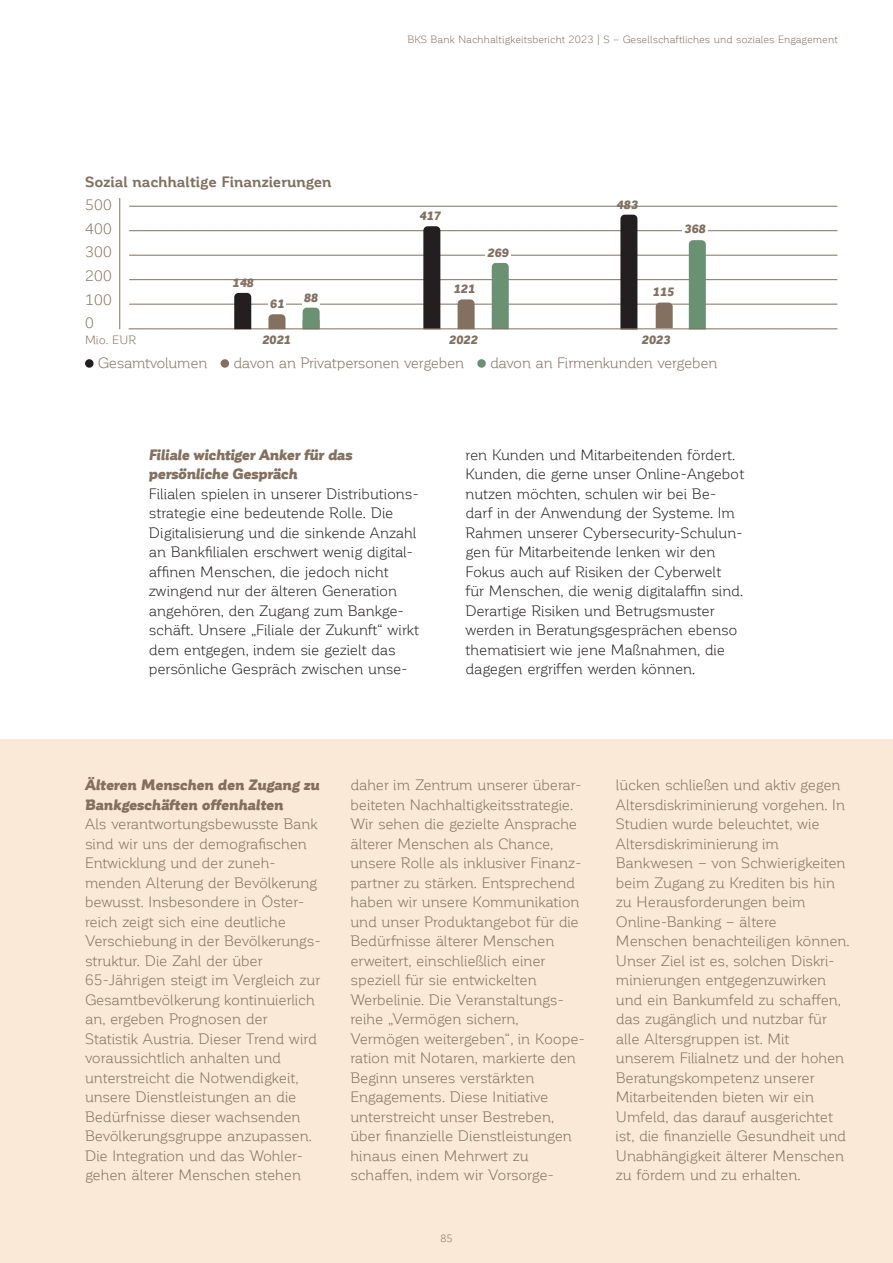
<style>
.page{position:relative;width:893px;height:1263px;background:#fff}
.page>*{position:absolute;margin:0;border:0;box-sizing:border-box;transform-origin:0 0}
.t1{font:15px/19.5px "Corporative TA Bfor BKS";letter-spacing:-.015em;color:#83705f}
.t2{font:15px/19.5px "Corporative TA Bfor BKS";letter-spacing:-.015em;color:#231f20}
.t3{font:italic 900 15px/19.5px "Corporative TA Bfor BKS";letter-spacing:-.015em;color:#83705f}
.t4{font:italic 900 15px/19.5px "Corporative TA Bfor BKS";letter-spacing:-.02em;color:#84715f}
.t5{font:700 15px "Corporative TA Bfor BKS";letter-spacing:.005em;color:#83705f}
.t6{font:italic 900 12px "Corporative TA Bfor BKS";letter-spacing:.02em;color:#83705f}
.t7{font:12px "Corporative TA Bfor BKS";letter-spacing:.025em;color:#83705f}
.t8{font:10.5px "Corporative TA Bfor BKS";letter-spacing:-.005em;color:#83705f}
.t9{font:10.5px "Myriad Pro";color:#83705f}
</style>
<div class="page">
<div style="left:0;top:740px;width:893px;height:523px;background:#f9e9d6"></div>
<hr style="left:129px;top:206px;width:708px;height:1px;background:#83705f">
<hr style="left:129px;top:230px;width:708px;height:1px;background:#83705f">
<hr style="left:129px;top:304px;width:708px;height:1px;background:#83705f">
<hr style="left:129px;top:279px;width:708px;height:1px;background:#83705f">
<hr style="left:129px;top:255px;width:708px;height:1px;background:#83705f">
<div style="left:85px;top:359px;width:9px;height:9px;background:#231f20;border-radius:50%"></div>
<div style="left:221px;top:359px;width:8px;height:9px;background:#83705f;border-radius:50%"></div>
<div style="left:477px;top:359px;width:9px;height:9px;background:#699172;border-radius:50%"></div>
<svg style="left:458px;top:299px;width:17px;height:29px"></svg>
<svg style="left:656px;top:303px;width:17px;height:25px"></svg>
<svg style="left:423px;top:226px;width:17px;height:102px;background:#292526"></svg>
<div style="left:620px;top:215px;width:17px;height:113px;background:#231f20"></div>
<svg style="left:492px;top:263px;width:17px;height:65px"></svg>
<svg style="left:689px;top:240px;width:17px;height:88px"></svg>
<div style="left:485px;top:247px;width:26px;height:16px;background:#fff"></div>
<div style="left:682px;top:223px;width:26px;height:16px;background:#fff"></div>
<div style="left:269px;top:298px;width:17px;height:14px;background:#fff"></div>
<div style="left:303px;top:292px;width:17px;height:14px;background:#fff"></div>
<svg style="left:268px;top:314px;width:17px;height:14px"></svg>
<svg style="left:303px;top:308px;width:17px;height:20px"></svg>
<hr style="left:129px;top:328px;width:708px;height:1px;background:#83705f">
<hr style="left:119px;top:198px;width:1px;height:131px;background:#83705f">
<svg style="left:234px;top:293px;width:17px;height:36px"></svg>
<p class="t5" style="left:85px;top:173px;width:248px">Sozial nachhaltige Finanzierungen</p>
<p class="t8" style="left:407px;top:33px;width:432px">BKS Bank Nachhaltigkeitsbericht 2023 | S – Gesellschaftliches und soziales Engagement</p>
<p class="t1" style="left:85px;top:193px;width:28px;line-height:23.7px;text-align:justify">500<br>400<br>300<br>200<br>100<br>0</p>
<p class="t1" style="left:98px;top:353px;width:111px">Gesamtvolumen</p>
<p class="t1" style="left:233px;top:353px;width:232px">davon an Privatpersonen vergeben</p>
<p class="t1" style="left:490px;top:353px;width:229px">davon an Firmenkunden vergeben</p>
<p class="t6" style="left:617px;top:198px;width:23px">483</p>
<p class="t6" style="left:420px;top:209px;width:23px">417</p>
<p class="t6" style="left:685px;top:222px;width:23px">368</p>
<p class="t6" style="left:487px;top:246px;width:23px">269</p>
<p class="t6" style="left:232px;top:276px;width:23px">148</p>
<p class="t6" style="left:454px;top:282px;width:23px">121</p>
<p class="t6" style="left:653px;top:285px;width:23px">115</p>
<p class="t6" style="left:304px;top:291px;width:16px">88</p>
<p class="t6" style="left:270px;top:297px;width:16px">61</p>
<p class="t6" style="left:262px;top:334px;width:30px">2021</p>
<p class="t6" style="left:449px;top:334px;width:30px">2022</p>
<p class="t6" style="left:642px;top:334px;width:30px">2023</p>
<p class="t7" style="left:85px;top:334px;width:53px">Mio. EUR</p>
<p class="t4" style="left:149px;top:445px;width:205px">Filiale wichtiger Anker für das persönliche Gespräch</p>
<p class="t2" style="left:149px;top:484px;width:272px">Filialen spielen in unserer Distributions&shy;strategie eine bedeutende Rolle. Die Digitalisierung und die sinkende Anzahl an Bankfilialen erschwert wenig digital&shy;affinen Menschen, die jedoch nicht zwingend nur der älteren Generation angehören, den Zugang zum Bankge&shy;schäft. Unsere „Filiale der Zukunft“ wirkt dem entgegen, indem sie gezielt das persönliche Gespräch zwischen unse-</p>
<p class="t2" style="left:466px;top:445px;width:280px">ren Kunden und Mitarbeitenden fördert.<br>Kunden, die gerne unser Online-Angebot nutzen möchten, schulen wir bei Be&shy;darf in der Anwendung der Systeme. Im Rahmen unserer Cybersecurity-Schulun&shy;gen für Mitarbeitende lenken wir den Fokus auch auf Risiken der Cyberwelt<br>für Menschen, die wenig digitalaffin sind.<br>Derartige Risiken und Betrugsmuster werden in Beratungsgesprächen ebenso thematisiert wie jene Maßnahmen, die dagegen ergriffen werden können.</p>
<p class="t3" style="left:85px;top:775px;width:236px">Älteren Menschen den Zugang zu<br>Bankgeschäften offenhalten</p>
<p class="t1" style="left:85px;top:814px;width:237px">Als verantwortungsbewusste Bank sind wir uns der demografischen<br>Entwicklung und der zuneh&shy;menden Alterung der Bevölkerung bewusst. Insbesondere in Öster&shy;reich zeigt sich eine deutliche<br>Verschiebung in der Bevölkerungs&shy;struktur. Die Zahl der über<br>65-Jährigen steigt im Vergleich zur<br>Gesamtbevölkerung kontinuierlich an, ergeben Prognosen der<br>Statistik Austria. Dieser Trend wird voraussichtlich anhalten und unterstreicht die Notwendigkeit, unsere Dienstleistungen an die<br>Bedürfnisse dieser wachsenden<br>Bevölkerungsgruppe anzupassen.<br>Die Integration und das Wohler&shy;gehen älterer Menschen stehen</p>
<p class="t1" style="left:350px;top:775px;width:236px">daher im Zentrum unserer überar&shy;beiteten Nachhaltigkeitsstrategie.<br>Wir sehen die gezielte Ansprache älterer Menschen als Chance, unsere Rolle als inklusiver Finanz&shy;partner zu stärken. Entsprechend haben wir unsere Kommunikation und unser Produktangebot für die<br>Bedürfnisse älterer Menschen erweitert, einschließlich einer speziell für sie entwickelten<br>Werbelinie. Die Veranstaltungs&shy;reihe „Vermögen sichern,<br>Vermögen weitergeben“, in Koope&shy;ration mit Notaren, markierte den<br>Beginn unseres verstärkten<br>Engagements. Diese Initiative unterstreicht unser Bestreben, über finanzielle Dienstleistungen hinaus einen Mehrwert zu schaffen, indem wir Vorsorge-</p>
<p class="t1" style="left:616px;top:775px;width:235px">lücken schließen und aktiv gegen<br>Altersdiskriminierung vorgehen. In<br>Studien wurde beleuchtet, wie<br>Altersdiskriminierung im<br>Bankwesen – von Schwierigkeiten beim Zugang zu Krediten bis hin zu Herausforderungen beim<br>Online-Banking – ältere<br>Menschen benachteiligen können.<br>Unser Ziel ist es, solchen Diskri&shy;minierungen entgegenzuwirken und ein Bankumfeld zu schaffen, das zugänglich und nutzbar für alle Altersgruppen ist. Mit unserem Filialnetz und der hohen<br>Beratungskompetenz unserer<br>Mitarbeitenden bieten wir ein<br>Umfeld, das darauf ausgerichtet ist, die finanzielle Gesundheit und<br>Unabhängigkeit älterer Menschen zu fördern und zu erhalten.</p>
<p class="t8" style="left:440px;top:1233px;width:14px">85</p>
<p class="t9" style="left:438px;top:1232px;width:18px">161</p>
</div>
